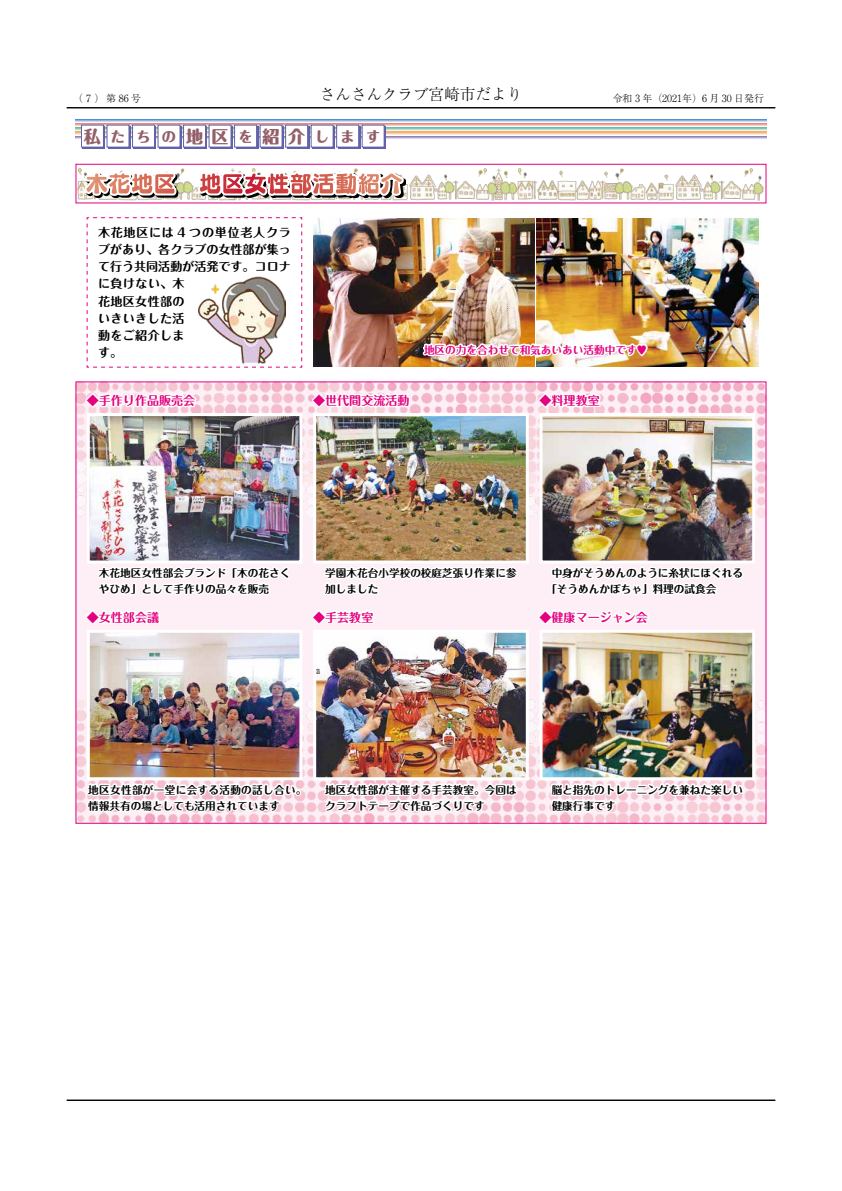
<style>
.page{position:relative;width:842px;height:1191px;background:#fff}
.page>*{position:absolute;margin:0;border:0;box-sizing:border-box;transform-origin:0 0}
.t1{font:800 17px "Maru Fo Pro";color:#935f69}
.t2{font:300 15.6px "Ryumin Pro";color:#000}
.t3{font:800 14.2px "Maru Fo Pro";color:#935f69}
.t4{font:700 12px/17.2px "Maru Fo Pro";letter-spacing:.03em;color:#000}
.t5{font:700 12px "Maru Fo Pro";color:#e4007f}
.t6{font:700 10.6px/15.8px "Maru Fo Pro";color:#000}
.t7{font:700 10.6px/15.8px "Maru Fo Pro";letter-spacing:.03em;color:#000}
.t8{font:700 10.6px "Maru Fo Pro";color:#e4007f}
.t9{font:300 9.9px "Ryumin Pro";color:#000}
</style>
<div class="page">
<hr style="left:67px;top:107px;width:708px;height:1px;background:#000">
<hr style="left:67px;top:1099px;width:708px;height:2px;background:#000">
<svg style="left:75px;top:132px;width:691px;height:3px"></svg>
<svg style="left:75px;top:136px;width:691px;height:3px"></svg>
<svg style="left:75px;top:119px;width:691px;height:3px;background:#8bb6e0"></svg>
<svg style="left:75px;top:123px;width:691px;height:3px;background:#e99e9a"></svg>
<svg style="left:75px;top:128px;width:691px;height:2px"></svg>
<div style="left:83px;top:126px;width:22px;height:23px;background:#6062aa"></div>
<div style="left:81px;top:125px;width:22px;height:22px;background:#fff"></div>
<div style="left:81px;top:125px;width:23px;height:22px;border:1px solid #6062aa"></div>
<div style="left:108px;top:126px;width:23px;height:23px;background:#6062aa"></div>
<div style="left:107px;top:125px;width:22px;height:22px;background:#fff"></div>
<div style="left:107px;top:125px;width:22px;height:22px;border:1px solid #6062aa"></div>
<div style="left:134px;top:126px;width:22px;height:23px;background:#6062aa"></div>
<div style="left:133px;top:125px;width:21px;height:22px;background:#fff"></div>
<div style="left:132px;top:125px;width:23px;height:22px;border:1px solid #6062aa"></div>
<div style="left:159px;top:126px;width:23px;height:23px;background:#6062aa"></div>
<div style="left:158px;top:125px;width:22px;height:22px;background:#fff"></div>
<div style="left:158px;top:125px;width:22px;height:22px;border:1px solid #6062aa"></div>
<div style="left:185px;top:126px;width:22px;height:23px;background:#6062aa"></div>
<div style="left:184px;top:125px;width:22px;height:22px;background:#fff"></div>
<div style="left:183px;top:125px;width:23px;height:22px;border:1px solid #6062aa"></div>
<div style="left:210px;top:126px;width:23px;height:23px;background:#6062aa"></div>
<div style="left:209px;top:125px;width:22px;height:22px;background:#fff"></div>
<div style="left:209px;top:125px;width:22px;height:22px;border:1px solid #6062aa"></div>
<div style="left:236px;top:126px;width:22px;height:23px;background:#6062aa"></div>
<div style="left:235px;top:125px;width:22px;height:22px;background:#fff"></div>
<div style="left:234px;top:125px;width:23px;height:22px;border:1px solid #6062aa"></div>
<div style="left:261px;top:126px;width:23px;height:23px;background:#6062aa"></div>
<div style="left:260px;top:125px;width:22px;height:22px;background:#fff"></div>
<div style="left:260px;top:125px;width:22px;height:22px;border:1px solid #6062aa"></div>
<div style="left:287px;top:126px;width:22px;height:23px;background:#6062aa"></div>
<div style="left:286px;top:125px;width:22px;height:22px;background:#fff"></div>
<div style="left:285px;top:125px;width:23px;height:22px;border:1px solid #6062aa"></div>
<div style="left:312px;top:126px;width:23px;height:23px;background:#6062aa"></div>
<div style="left:311px;top:125px;width:22px;height:22px;background:#fff"></div>
<div style="left:311px;top:125px;width:22px;height:22px;border:1px solid #6062aa"></div>
<div style="left:338px;top:126px;width:22px;height:23px;background:#6062aa"></div>
<div style="left:337px;top:125px;width:22px;height:22px;background:#fff"></div>
<div style="left:336px;top:125px;width:23px;height:22px;border:1px solid #6062aa"></div>
<div style="left:363px;top:126px;width:23px;height:23px;background:#6062aa"></div>
<div style="left:362px;top:125px;width:22px;height:22px;background:#fff"></div>
<div style="left:362px;top:125px;width:22px;height:22px;border:1px solid #6062aa"></div>
<img style="left:77px;top:383px;width:687px;height:438px">
<img style="left:412px;top:219px;width:122px;height:147px">
<img style="left:537px;top:219px;width:221px;height:147px">
<svg style="left:86px;top:679px;width:217px;height:145px"></svg>
<svg style="left:322px;top:780px;width:197px;height:44px"></svg>
<div style="left:625px;top:787px;width:13px;height:4px;border:3px solid #fff"></div>
<div style="left:637px;top:784px;width:10px;height:4px;border:3px solid #fff"></div>
<div style="left:636px;top:791px;width:12px;height:4px;border:3px solid #fff"></div>
<svg style="left:646px;top:780px;width:99px;height:19px"></svg>
<svg style="left:549px;top:780px;width:80px;height:44px"></svg>
<img style="left:317px;top:634px;width:208px;height:142px">
<div style="left:313px;top:630px;width:216px;height:150px;border:3px solid #fff"></div>
<img style="left:91px;top:634px;width:207px;height:142px">
<div style="left:87px;top:630px;width:215px;height:150px;border:3px solid #fff"></div>
<img style="left:543px;top:634px;width:208px;height:142px">
<div style="left:539px;top:630px;width:216px;height:150px;border:3px solid #fff"></div>
<svg style="left:83px;top:462px;width:208px;height:185px"></svg>
<svg style="left:309px;top:523px;width:213px;height:105px"></svg>
<svg style="left:535px;top:508px;width:210px;height:130px"></svg>
<img style="left:421px;top:323px;width:228px;height:106px">
<img style="left:91px;top:437px;width:207px;height:122px">
<div style="left:87px;top:413px;width:215px;height:150px;border:3px solid #fff"></div>
<img style="left:317px;top:417px;width:208px;height:142px">
<div style="left:313px;top:413px;width:216px;height:150px;border:3px solid #fff"></div>
<img style="left:543px;top:417px;width:208px;height:142px">
<div style="left:539px;top:413px;width:216px;height:150px;border:3px solid #fff"></div>
<img style="left:498px;top:168px;width:266px;height:32px">
<img style="left:412px;top:168px;width:86px;height:32px">
<img style="left:81px;top:136px;width:331px;height:301px">
<p class="t9" style="left:73px;top:90px;width:70px">（7）第86 号</p>
<h2 class="t2" style="left:320px;top:81px;width:204px">さんさんクラブ宮崎市だより</h2>
<p class="t9" style="left:613px;top:90px;width:153px">令和 3 年（2021年）6 月 30 日発行</p>
<h1 class="t1" style="left:84px;top:122px;width:19px">私</h1>
<h3 class="t3" style="left:111px;top:125px;width:16px">た</h3>
<h3 class="t3" style="left:136px;top:125px;width:16px">ち</h3>
<h3 class="t3" style="left:162px;top:125px;width:16px">の</h3>
<h1 class="t1" style="left:186px;top:122px;width:19px">地</h1>
<h1 class="t1" style="left:212px;top:122px;width:19px">区</h1>
<h3 class="t3" style="left:238px;top:125px;width:16px">を</h3>
<h1 class="t1" style="left:263px;top:122px;width:19px">紹</h1>
<h1 class="t1" style="left:288px;top:122px;width:19px">介</h1>
<h3 class="t3" style="left:315px;top:125px;width:16px">し</h3>
<h3 class="t3" style="left:341px;top:125px;width:16px">ま</h3>
<h3 class="t3" style="left:366px;top:125px;width:16px">す</h3>
<p class="t4" style="left:98px;top:222px;width:194px">木花地区には 4 つの単位老人クラブがあり、各クラブの女性部が集って行う共同活動が活発です。コロナに負けない、木<br>花地区女性部の<br>いきいきした活<br>動をご紹介しま<br>す。</p>
<p class="t5" style="left:87px;top:391px;width:110px">◆手作り作品販売会</p>
<p class="t8" style="left:424px;top:341px;width:225px">地区の力を合わせて和気あいあい活動中です♥</p>
<p class="t5" style="left:313px;top:391px;width:98px">◆世代間交流活動</p>
<p class="t5" style="left:539px;top:391px;width:62px">◆料理教室</p>
<p class="t6" style="left:99px;top:564px;width:193px">木花地区女性部会ブランド「木の花さくやひめ」として手作りの品々を販売</p>
<p class="t6" style="left:325px;top:564px;width:193px">学園木花台小学校の校庭芝張り作業に参加しました</p>
<p class="t6" style="left:546px;top:564px;width:198px;text-indent:5px">中身がそうめんのように糸状にほぐれる「そうめんかぼちゃ」料理の試食会</p>
<p class="t5" style="left:87px;top:607px;width:74px">◆女性部会議</p>
<p class="t5" style="left:313px;top:607px;width:62px">◆手芸教室</p>
<p class="t5" style="left:539px;top:607px;width:110px">◆健康マージャン会</p>
<p class="t7" style="left:88px;top:780px;width:219px">地区女性部が一堂に会する活動の話し合い。情報共有の場としても活用されています</p>
<p class="t6" style="left:325px;top:780px;width:193px">地区女性部が主催する手芸教室。今回はクラフトテープで作品づくりです</p>
<p class="t6" style="left:552px;top:780px;width:193px">脳と指先のトレーニングを兼ねた楽しい健康行事です</p>
</div>
